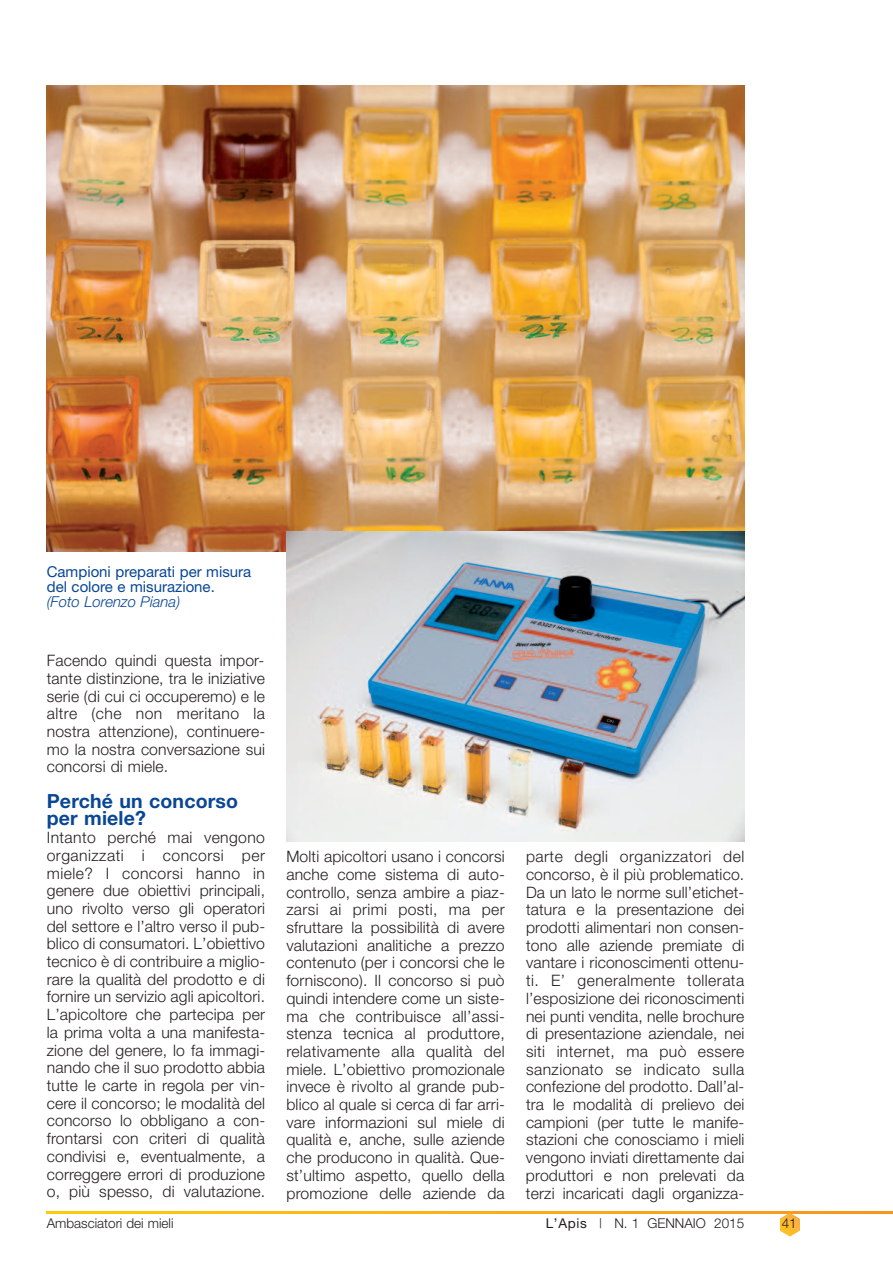
<style>
.page{position:relative;width:893px;height:1263px;background:#fff}
.page>*{position:absolute;margin:0;border:0;box-sizing:border-box;transform-origin:0 0}
.t1{font:700 19.5px/17.7px "Helvetica Neue";letter-spacing:.01em;color:#094694}
.t2{font:300 15.75px/17.7px "Helvetica Neue";letter-spacing:.01em;color:#231f20;text-align:justify}
.t3{font:15px/15px "Helvetica Neue";color:#094694}
.t4{font:italic 300 15px "Helvetica Neue";color:#094694}
.t5{font:300 13.5px "Helvetica Neue";color:#231f20}
.s1{font-weight:400}
</style>
<div class="page">
<img style="left:47px;top:85px;width:697px;height:466px">
<svg style="left:47px;top:1212px;width:846px;height:1px"></svg>
<svg style="left:780px;top:1213px;width:20px;height:23px"></svg>
<img style="left:287px;top:532px;width:457px;height:310px">
<p class="t3" style="left:47px;top:565px;width:206px">Campioni preparati per misura del colore e misurazione.</p>
<p class="t4" style="left:47px;top:596px;width:135px">(Foto Lorenzo Piana)</p>
<p class="t2" style="left:47px;top:653px;width:220px">Facendo quindi questa impor&shy;tante distinzione, tra le iniziative serie (di cui ci occuperemo) e le altre (che non meritano la nostra attenzione), continuere&shy;mo la nostra conversazione sui concorsi di miele.</p>
<p class="t1" style="left:47px;top:794px;width:193px">Perché un concorso per miele?</p>
<p class="t2" style="left:47px;top:830px;width:220px">Intanto perché mai vengono organizzati i concorsi per miele? I concorsi hanno in genere due obiettivi principali, uno rivolto verso gli operatori del settore e l’altro verso il pub&shy;blico di consumatori. L’obiettivo tecnico è di contribuire a miglio&shy;rare la qualità del prodotto e di fornire un servizio agli apicoltori.<br>L’apicoltore che partecipa per la prima volta a una manifesta&shy;zione del genere, lo fa immagi&shy;nando che il suo prodotto abbia tutte le carte in regola per vin&shy;cere il concorso; le modalità del concorso lo obbligano a con&shy;frontarsi con criteri di qualità condivisi e, eventualmente, a correggere errori di produzione o, più spesso, di valutazione.</p>
<p class="t2" style="left:286px;top:849px;width:220px">Molti apicoltori usano i concorsi anche come sistema di auto&shy;controllo, senza ambire a piaz&shy;zarsi ai primi posti, ma per sfruttare la possibilità di avere valutazioni analitiche a prezzo contenuto (per i concorsi che le forniscono). Il concorso si può quindi intendere come un siste&shy;ma che contribuisce all’assi&shy;stenza tecnica al produttore, relativamente alla qualità del miele. L’obiettivo promozionale invece è rivolto al grande pub&shy;blico al quale si cerca di far arri&shy;vare informazioni sul miele di qualità e, anche, sulle aziende che producono in qualità. Que&shy;st’ultimo aspetto, quello della promozione delle aziende da</p>
<p class="t2" style="left:526px;top:849px;width:220px">parte degli organizzatori del concorso, è il più problematico.<br>Da un lato le norme sull’etichet&shy;tatura e la presentazione dei prodotti alimentari non consen&shy;tono alle aziende premiate di vantare i riconoscimenti ottenu&shy;ti. E’ generalmente tollerata l’esposizione dei riconoscimenti nei punti vendita, nelle brochure di presentazione aziendale, nei siti internet, ma può essere sanzionato se indicato sulla confezione del prodotto. Dall’al&shy;tra le modalità di prelievo dei campioni (per tutte le manife&shy;stazioni che conosciamo i mieli vengono inviati direttamente dai produttori e non prelevati da terzi incaricati dagli organizza-</p>
<p class="t5" style="left:47px;top:1219px;width:128px">Ambasciatori dei mieli</p>
<p class="t5" style="left:546px;top:1219px;width:200px"><span class="s1">L’Apis</span> | N. 1 GENNAIO 2015</p>
<p class="t5" style="left:782px;top:1219px;width:16px">41</p>
</div>
